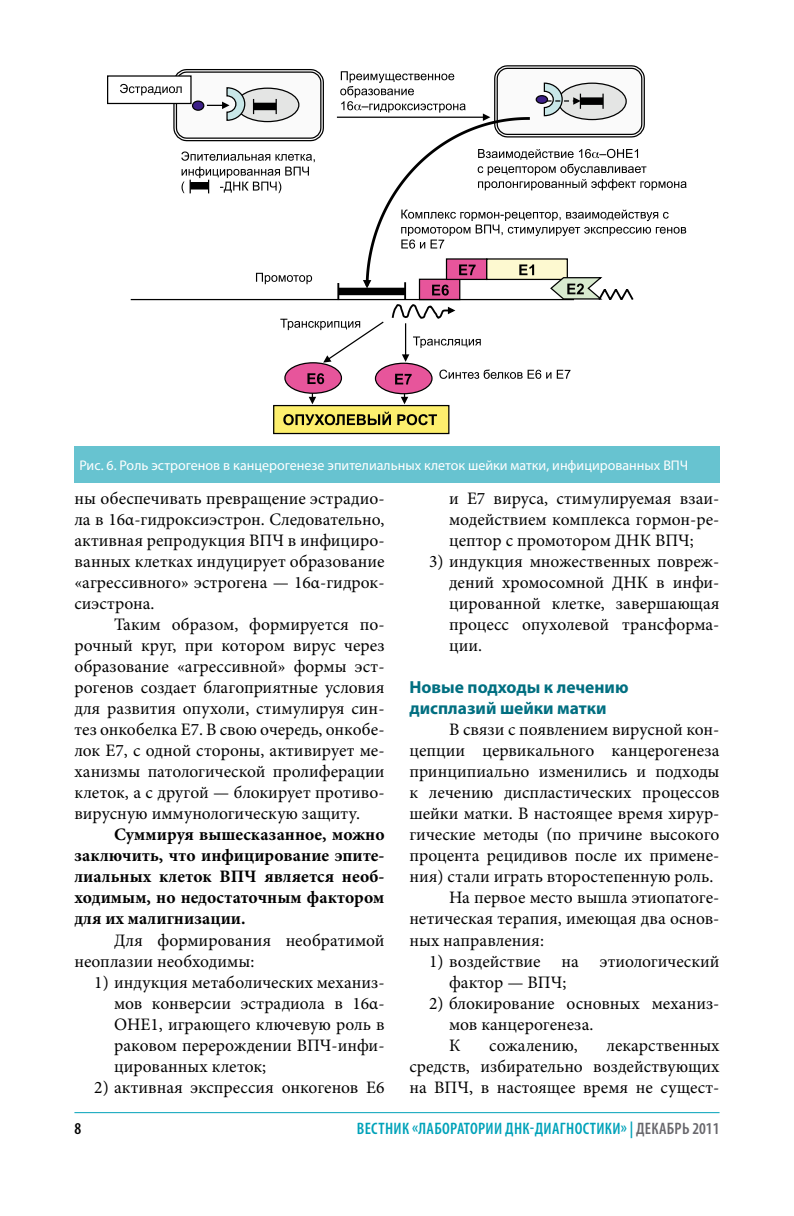
<style>
.page{position:relative;width:794px;height:1216px;background:#fff}
.page>*{position:absolute;margin:0;border:0;box-sizing:border-box;transform-origin:0 0}
.t1{font:17.5px/21px "Minion Pro";color:#000;text-align:justify}
.t2{font:700 17.5px/21px "Minion Pro";color:#000;text-align:justify}
.t3{font:700 17.5px/21px "Myriad Pro";color:#006f81}
.t4{font:600 condensed 16.62px "Myriad Pro";letter-spacing:.02em;color:#00a2b9}
.t5{font:14px "Myriad Pro";color:#fff}
.s1{color:#68676c}
</style>
<div class="page">
<hr style="left:74px;top:1112px;width:645px;height:1px;background:#00a2b9">
<div style="left:74px;top:446px;width:645px;height:37px;background:#67c3d0"></div>
<svg style="left:439px;top:369px;width:112px;height:10px"></svg>
<svg style="left:557px;top:370px;width:13px;height:8px"></svg>
<div style="left:274px;top:405px;width:175px;height:28px;background:#fdef6d"></div>
<div style="left:273px;top:405px;width:176px;height:29px;border:1px solid #000"></div>
<svg style="left:283px;top:411px;width:108px;height:14px"></svg>
<svg style="left:397px;top:414px;width:40px;height:11px"></svg>
<div style="left:107px;top:75px;width:85px;height:29px;border:1px solid #000"></div>
<div style="left:285px;top:363px;width:56px;height:30px;background:#e7559b;border-radius:50%"></div>
<div style="left:284px;top:362px;width:58px;height:32px;border:1px solid #000;border-radius:50%"></div>
<svg style="left:307px;top:373px;width:17px;height:31px"></svg>
<div style="left:375px;top:363px;width:57px;height:31px;background:#e7559b;border-radius:50%"></div>
<div style="left:375px;top:362px;width:57px;height:32px;border:1px solid #000;border-radius:50%"></div>
<svg style="left:395px;top:374px;width:17px;height:30px"></svg>
<svg style="left:120px;top:65px;width:566px;height:298px"></svg>
<svg style="left:536px;top:96px;width:11px;height:7px"></svg>
<div style="left:535px;top:95px;width:13px;height:9px;border:1px solid #000;border-radius:50%"></div>
<p class="t5" style="left:79px;top:457px;width:610px">Рис. 6. Роль эстрогенов в канцерогенезе эпителиальных клеток шейки матки, инфицированных ВПЧ</p>
<p class="t1" style="left:74px;top:488px;width:312px">ны обеспечивать превращение эстрадио&shy;ла в 16α-гидроксиэстрон. Следовательно, активная репродукция ВПЧ в инфициро&shy;ванных клетках индуцирует образование «агрессивного» эстрогена — 16α-гидрок&shy;сиэстрона.</p>
<p class="t1" style="left:74px;top:614px;width:312px;text-indent:40px">Таким образом, формируется по&shy;рочный круг, при котором вирус через образование «агрессивной» формы эст&shy;рогенов создает благоприятные условия для развития опухоли, стимулируя син&shy;тез онкобелка Е7. В свою очередь, онкобе&shy;лок Е7, с одной стороны, активирует ме&shy;ханизмы патологической пролиферации клеток, а с другой — блокирует противо&shy;вирусную иммунологическую защиту.</p>
<p class="t2" style="left:74px;top:824px;width:312px;text-indent:40px">Суммируя вышесказанное, можно заключить, что инфицирование эпите&shy;лиальных клеток ВПЧ является необ&shy;ходимым, но недостаточным фактором для их малигнизации.</p>
<p class="t1" style="left:74px;top:929px;width:312px;text-indent:40px">Для формирования необратимой неоплазии необходимы:</p>
<p class="t1" style="left:114px;top:971px;width:272px;text-indent:-20px">1) индукция метаболических механиз&shy;мов конверсии эстрадиола в 16α-ОНЕ1, играющего ключевую роль в раковом перерождении ВПЧ-инфи&shy;цированных клеток;</p>
<p class="t1" style="left:94px;top:1076px;width:292px">2) активная экспрессия онкогенов Е6</p>
<p class="t1" style="left:449px;top:488px;width:272px">и Е7 вируса, стимулируемая взаи&shy;модействием комплекса гормон-ре&shy;цептор с промотором ДНК ВПЧ;</p>
<p class="t1" style="left:449px;top:551px;width:272px;text-indent:-20px">3) индукция множественных повреж&shy;дений хромосомной ДНК в инфи&shy;цированной клетке, завершающая процесс опухолевой трансформа&shy;ции.</p>
<p class="t3" style="left:409px;top:676px;width:221px">Новые подходы к лечению дисплазий шейки матки</p>
<p class="t1" style="left:449px;top:719px;width:272px">В связи с появлением вирусной кон-</p>
<p class="t1" style="left:409px;top:740px;width:312px">цепции цервикального канцерогенеза</p>
<p class="t1" style="left:409px;top:761px;width:312px">принципиально изменились и подходы</p>
<p class="t1" style="left:409px;top:782px;width:312px">к лечению диспластических процессов</p>
<p class="t1" style="left:409px;top:803px;width:312px">шейки матки. В настоящее время хирур-</p>
<p class="t1" style="left:409px;top:824px;width:312px">гические методы (по причине высокого</p>
<p class="t1" style="left:409px;top:845px;width:312px">процента рецидивов после их примене-</p>
<p class="t1" style="left:409px;top:866px;width:305px">ния) стали играть второстепенную роль.</p>
<p class="t1" style="left:449px;top:887px;width:272px">На первое место вышла этиопатоге-</p>
<p class="t1" style="left:409px;top:908px;width:312px">нетическая терапия, имеющая два основ-</p>
<p class="t1" style="left:409px;top:929px;width:136px">ных направления:</p>
<p class="t1" style="left:449px;top:950px;width:272px;text-indent:-20px">1) воздействие на этиологический фактор — ВПЧ;</p>
<p class="t1" style="left:449px;top:992px;width:272px;text-align:left;text-indent:-20px">2) блокирование основных механиз&shy;мов канцерогенеза.<br>К</p>
<p class="t1" style="left:409px;top:1034px;width:312px;text-indent:197px">лекарственных средств, избирательно воздействующих на ВПЧ, в настоящее время не сущест-</p>
<p class="t1" style="left:489px;top:1034px;width:90px">сожалению,</p>
<p class="t4" style="left:357px;top:1117px;width:364px">вестник «Лаборатории днк-диагностики» | <span class="s1">декабрь 2011</span></p>
</div>
